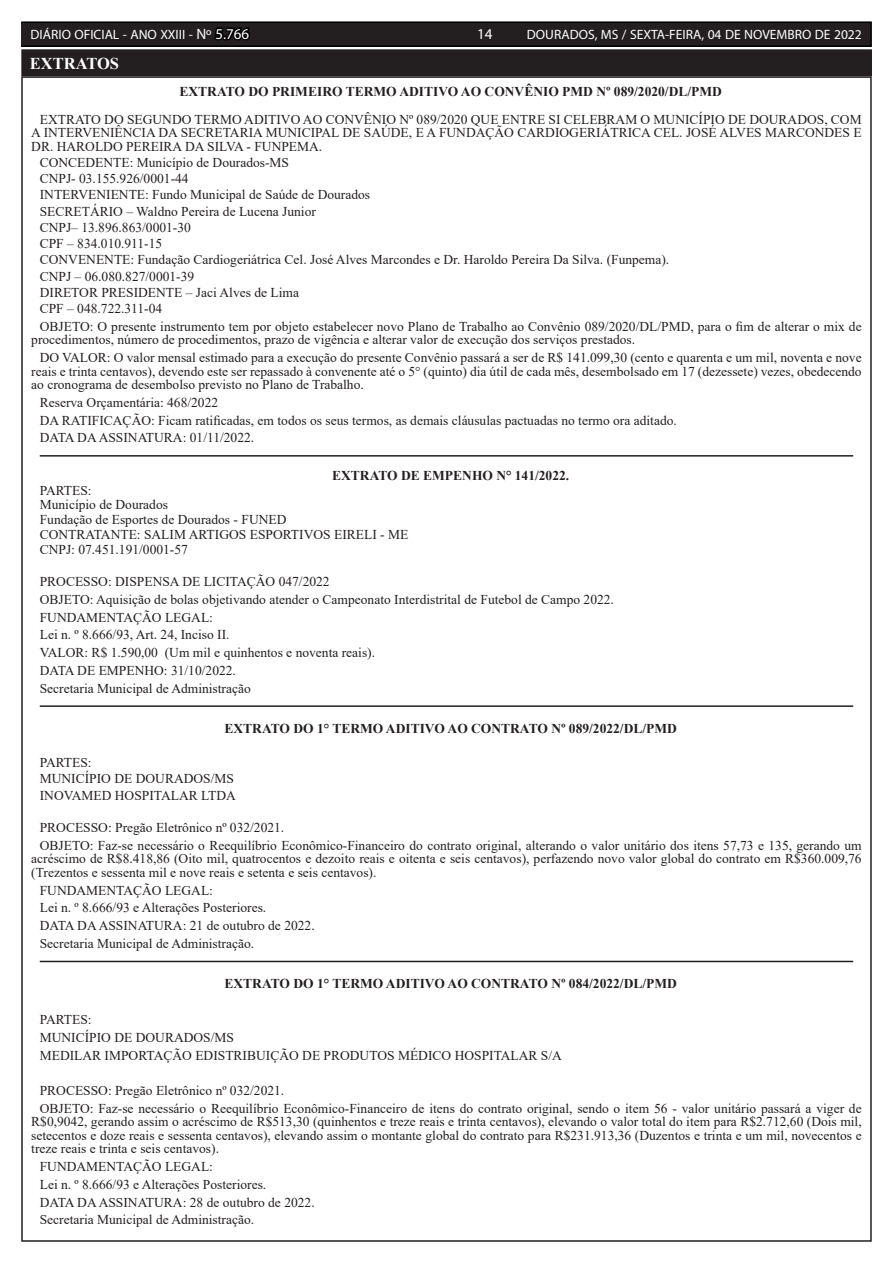
<style>
.page{position:relative;width:893px;height:1263px;background:#fff}
.page>*{position:absolute;margin:0;border:0;box-sizing:border-box;transform-origin:0 0}
.TEXTO{font:700 16.5px "Times New Roman";color:#fff}
.t1{font:15px "Myriad Pro";color:#fff}
.TEXTO-2{font:13.5px/13.5px "Times New Roman";color:#231f20;text-align:justify}
.TEXTO-3{font:700 13.5px "Times New Roman";color:#231f20}
.t2{font:13.5px "Myriad Pro";color:#fff}
.s1{font-size:15px}
.s2{font-size:15px;color:#000}
</style>
<div class="page">
<div style="left:21px;top:22px;width:850px;height:24px;background:#231f20"></div>
<div style="left:21px;top:21px;width:851px;height:26px;border:2px solid #000"></div>
<hr style="left:40px;top:455px;width:813px;height:2px;background:#231f20">
<hr style="left:40px;top:705px;width:813px;height:2px;background:#231f20">
<hr style="left:40px;top:961px;width:813px;height:1px;background:#231f20">
<div style="left:23px;top:51px;width:847px;height:23px;background:#231f20"></div>
<div style="left:21px;top:49px;width:851px;height:27px;border:4px solid #231f20"></div>
<p class="t2" style="left:31px;top:26px;width:220px">DIÁRIO OFICIAL - ANO XXIII - <span class="s1">Nº</span> <span class="s2">5.766</span></p>
<p class="t1" style="left:477px;top:24px;width:17px">14</p>
<p class="t2" style="left:527px;top:26px;width:336px">DOURADOS, MS / SEXTA-FEIRA, 04 DE NOVEMBRO DE 2022</p>
<p class="TEXTO" style="left:30px;top:52px;width:91px">EXTRATOS</p>
<p class="TEXTO-3" style="left:180px;top:81px;width:544px">EXTRATO DO PRIMEIRO TERMO ADITIVO AO CONVÊNIO PMD Nº 089/2020/DL/PMD</p>
<p class="TEXTO-2" style="left:31px;top:112px;width:832px;text-indent:9px">EXTRATO DO SEGUNDO TERMO ADITIVO AO CONVÊNIO Nº 089/2020 QUE ENTRE SI CELEBRAM O MUNICÍPIO DE DOURADOS, COM A INTERVENIÊNCIA DA SECRETARIA MUNICIPAL DE SAÚDE, E A FUNDAÇÃO CARDIOGERIÁTRICA CEL. JOSÉ ALVES MARCONDES E DR. HAROLDO PEREIRA DA SILVA - FUNPEMA.</p>
<p class="TEXTO-2" style="left:40px;top:155px;width:251px">CONCEDENTE: Município de Dourados-MS</p>
<p class="TEXTO-2" style="left:40px;top:171px;width:150px">CNPJ- 03.155.926/0001-44</p>
<p class="TEXTO-2" style="left:40px;top:188px;width:332px">INTERVENIENTE: Fundo Municipal de Saúde de Dourados</p>
<p class="TEXTO-2" style="left:40px;top:204px;width:278px">SECRETÁRIO – Waldno Pereira de Lucena Junior</p>
<p class="TEXTO-2" style="left:40px;top:220px;width:153px">CNPJ– 13.896.863/0001-30</p>
<p class="TEXTO-2" style="left:40px;top:236px;width:124px">CPF – 834.010.911-15</p>
<p class="TEXTO-2" style="left:40px;top:253px;width:631px">CONVENENTE: Fundação Cardiogeriátrica Cel. José Alves Marcondes e Dr. Haroldo Pereira Da Silva. (Funpema).</p>
<p class="TEXTO-2" style="left:40px;top:269px;width:156px">CNPJ – 06.080.827/0001-39</p>
<p class="TEXTO-2" style="left:40px;top:285px;width:261px">DIRETOR PRESIDENTE – Jaci Alves de Lima</p>
<p class="TEXTO-2" style="left:40px;top:301px;width:124px">CPF – 048.722.311-04</p>
<p class="TEXTO-2" style="left:31px;top:319px;width:832px;text-indent:9px">OBJETO: O presente instrumento tem por objeto estabelecer novo Plano de Trabalho ao Convênio 089/2020/DL/PMD, para o fim de alterar o mix de procedimentos, número de procedimentos, prazo de vigência e alterar valor de execução dos serviços prestados.</p>
<p class="TEXTO-2" style="left:31px;top:350px;width:832px;text-indent:9px">DO VALOR: O valor mensal estimado para a execução do presente Convênio passará a ser de R$ 141.099,30 (cento e quarenta e um mil, noventa e nove reais e trinta centavos), devendo este ser repassado à convenente até o 5° (quinto) dia útil de cada mês, desembolsado em 17 (dezessete) vezes, obedecendo ao cronograma de desembolso previsto no Plano de Trabalho.</p>
<p class="TEXTO-2" style="left:40px;top:395px;width:180px">Reserva Orçamentária: 468/2022</p>
<p class="TEXTO-2" style="left:40px;top:413px;width:639px">DA RATIFICAÇÃO: Ficam ratificadas, em todos os seus termos, as demais cláusulas pactuadas no termo ora aditado.</p>
<p class="TEXTO-2" style="left:40px;top:431px;width:216px">DATA DA ASSINATURA: 01/11/2022.</p>
<p class="TEXTO-3" style="left:332px;top:466px;width:239px">EXTRATO DE EMPENHO N° 141/2022.</p>
<p class="TEXTO-2" style="left:40px;top:483px;width:53px">PARTES:</p>
<p class="TEXTO-2" style="left:40px;top:498px;width:130px">Município de Dourados</p>
<p class="TEXTO-2" style="left:40px;top:512px;width:248px">Fundação de Esportes de Dourados - FUNED</p>
<p class="TEXTO-2" style="left:40px;top:527px;width:370px">CONTRATANTE: SALIM ARTIGOS ESPORTIVOS EIRELI - ME</p>
<p class="TEXTO-2" style="left:40px;top:542px;width:150px">CNPJ: 07.451.191/0001-57</p>
<p class="TEXTO-2" style="left:40px;top:574px;width:291px">PROCESSO: DISPENSA DE LICITAÇÃO 047/2022</p>
<p class="TEXTO-2" style="left:40px;top:592px;width:576px">OBJETO: Aquisição de bolas objetivando atender o Campeonato Interdistrital de Futebol de Campo 2022.</p>
<p class="TEXTO-2" style="left:40px;top:610px;width:175px">FUNDAMENTAÇÃO LEGAL:</p>
<p class="TEXTO-2" style="left:40px;top:628px;width:191px">Lei n. º 8.666/93, Art. 24, Inciso II.</p>
<p class="TEXTO-2" style="left:40px;top:645px;width:337px">VALOR: R$ 1.590,00 (Um mil e quinhentos e noventa reais).</p>
<p class="TEXTO-2" style="left:40px;top:663px;width:198px">DATA DE EMPENHO: 31/10/2022.</p>
<p class="TEXTO-2" style="left:40px;top:681px;width:213px">Secretaria Municipal de Administração</p>
<p class="TEXTO-3" style="left:225px;top:719px;width:454px">EXTRATO DO 1° TERMO ADITIVO AO CONTRATO Nº 089/2022/DL/PMD</p>
<p class="TEXTO-2" style="left:40px;top:755px;width:53px">PARTES:</p>
<p class="TEXTO-2" style="left:40px;top:772px;width:196px">MUNICÍPIO DE DOURADOS/MS</p>
<p class="TEXTO-2" style="left:40px;top:788px;width:198px">INOVAMED HOSPITALAR LTDA</p>
<p class="TEXTO-2" style="left:40px;top:820px;width:246px">PROCESSO: Pregão Eletrônico nº 032/2021.</p>
<p class="TEXTO-2" style="left:31px;top:838px;width:832px;text-indent:9px">OBJETO: Faz-se necessário o Reequilíbrio Econômico-Financeiro do contrato original, alterando o valor unitário dos itens 57,73 e 135, gerando um acréscimo de R$8.418,86 (Oito mil, quatrocentos e dezoito reais e oitenta e seis centavos), perfazendo novo valor global do contrato em R$360.009,76 (Trezentos e sessenta mil e nove reais e setenta e seis centavos).</p>
<p class="TEXTO-2" style="left:40px;top:883px;width:175px">FUNDAMENTAÇÃO LEGAL:</p>
<p class="TEXTO-2" style="left:40px;top:901px;width:228px">Lei n. º 8.666/93 e Alterações Posteriores.</p>
<p class="TEXTO-2" style="left:40px;top:918px;width:276px">DATA DA ASSINATURA: 21 de outubro de 2022.</p>
<p class="TEXTO-2" style="left:40px;top:936px;width:216px">Secretaria Municipal de Administração.</p>
<p class="TEXTO-3" style="left:225px;top:974px;width:454px">EXTRATO DO 1° TERMO ADITIVO AO CONTRATO Nº 084/2022/DL/PMD</p>
<p class="TEXTO-2" style="left:40px;top:1012px;width:53px">PARTES:</p>
<p class="TEXTO-2" style="left:40px;top:1030px;width:196px">MUNICÍPIO DE DOURADOS/MS</p>
<p class="TEXTO-2" style="left:40px;top:1048px;width:524px">MEDILAR IMPORTAÇÃO EDISTRIBUIÇÃO DE PRODUTOS MÉDICO HOSPITALAR S/A</p>
<p class="TEXTO-2" style="left:40px;top:1083px;width:246px">PROCESSO: Pregão Eletrônico nº 032/2021.</p>
<p class="TEXTO-2" style="left:31px;top:1101px;width:832px;text-indent:9px">OBJETO: Faz-se necessário o Reequilíbrio Econômico-Financeiro de itens do contrato original, sendo o item 56 - valor unitário passará a viger de R$0,9042, gerando assim o acréscimo de R$513,30 (quinhentos e treze reais e trinta centavos), elevando o valor total do item para R$2.712,60 (Dois mil, setecentos e doze reais e sessenta centavos), elevando assim o montante global do contrato para R$231.913,36 (Duzentos e trinta e um mil, novecentos e treze reais e trinta e seis centavos).</p>
<p class="TEXTO-2" style="left:40px;top:1159px;width:175px">FUNDAMENTAÇÃO LEGAL:</p>
<p class="TEXTO-2" style="left:40px;top:1177px;width:228px">Lei n. º 8.666/93 e Alterações Posteriores.</p>
<p class="TEXTO-2" style="left:40px;top:1195px;width:276px">DATA DA ASSINATURA: 28 de outubro de 2022.</p>
<p class="TEXTO-2" style="left:40px;top:1212px;width:216px">Secretaria Municipal de Administração.</p>
</div>
